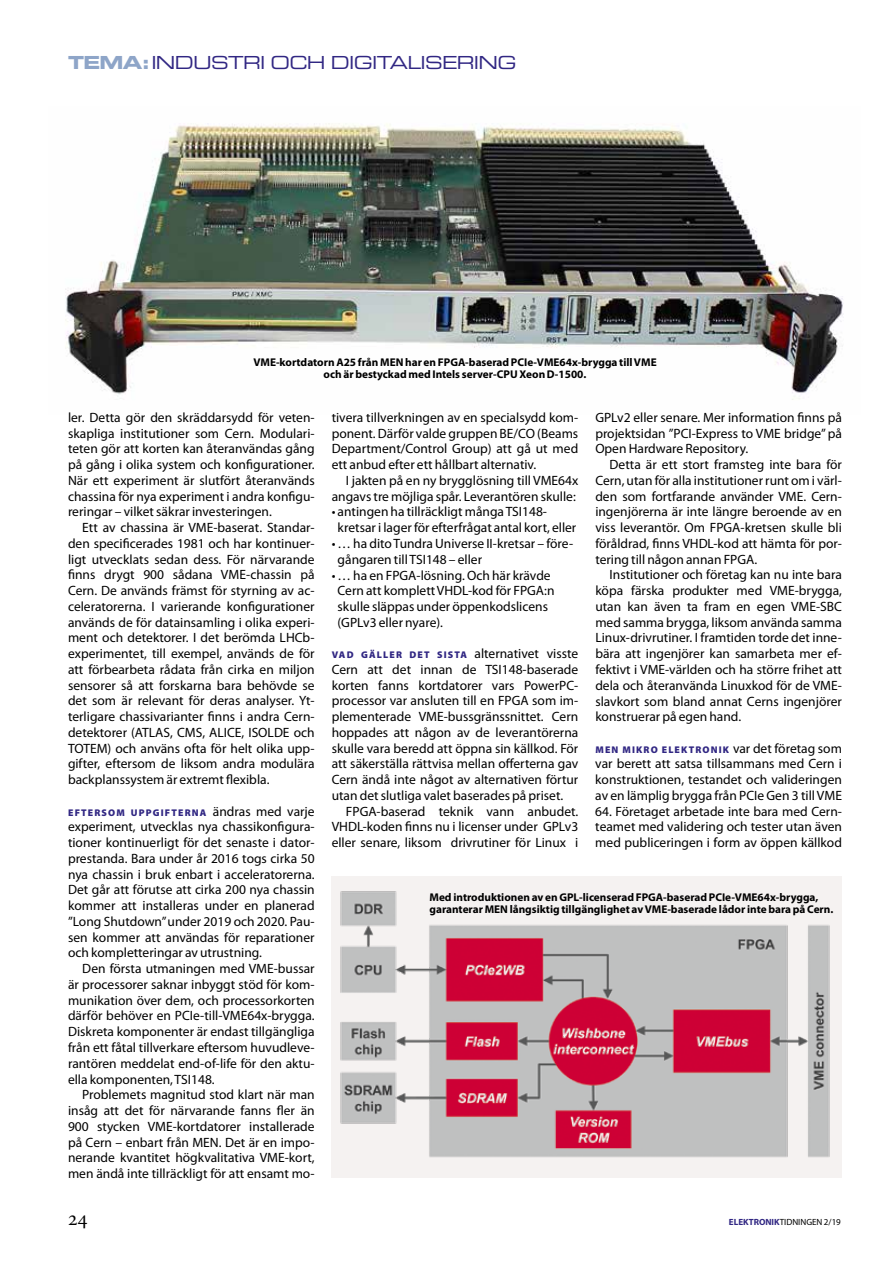
<style>
.page{position:relative;width:893px;height:1263px;background:#fff}
.page>*{position:absolute;margin:0;border:0;box-sizing:border-box;transform-origin:0 0}
.t1{font:21px "Minion Exp";color:#000}
.t2{font:18px "Eurostile Extended Two";letter-spacing:-.04em;color:#312783}
.t3{font:13.5px/15.8px "Myriad Pro";color:#000;text-align:justify}
.t4{font:700 11.25px/12px "Myriad Pro";color:#000;text-align:center}
.t5{font:900 9.75px "Myriad Pro";letter-spacing:.12em;color:#312783}
.t6{font:9px "Myriad Pro";color:#000}
.s1{font-family:"Eurostile Bold Extended Two";color:#8ea5c8}
.s2{font-weight:400;font-size:13.5px;color:#000}
.s3{font-weight:900;font-size:9.75px;color:#312783}
.s4{font-weight:700;color:#312783}
</style>
<div class="page">
<img style="left:65px;top:123px;width:778px;height:277px">
<div style="left:332px;top:876px;width:510px;height:302px;background:#f5f2f1"></div>
<img style="left:340px;top:891px;width:490px;height:267px">
<h2 class="t2" style="left:68px;top:51px;width:450px"><span class="s1">TEMA:</span>INDUSTRI OCH DIGITALISERING</h2>
<p class="t4" style="left:253px;top:355px;width:405px">VME-kortdatorn A25 från MEN har en FPGA-baserad PCIe-VME64x-brygga till VME och är bestyckad med Intels server-CPU Xeon D-1500.</p>
<p class="t3" style="left:68px;top:409px;width:248px">ler. Detta gör den skräddarsydd för veten&shy;skapliga institutioner som Cern. Modulari&shy;teten gör att korten kan återanvändas gång på gång i olika system och konfigurationer.<br>När ett experiment är slutfört återanvänds chassina för nya experiment i andra konfigu&shy;reringar – vilket säkrar investeringen.</p>
<p class="t3" style="left:68px;top:519px;width:248px;text-indent:14px">Ett av chassina är VME-baserat. Standar&shy;den specificerades 1981 och har kontinuer&shy;ligt utvecklats sedan dess. För närvarande finns drygt 900 sådana VME-chassin på Cern. De används främst för styrning av ac&shy;celeratorerna. I varierande konfigurationer används de för datainsamling i olika experi&shy;ment och detektorer. I det berömda LHCb&shy;experimentet, till exempel, används de för att förbearbeta rådata från cirka en miljon sensorer så att forskarna bara behövde se det som är relevant för deras analyser. Yt&shy;terligare chassivarianter finns i andra Cern&shy;detektorer (ATLAS, CMS, ALICE, ISOLDE och TOTEM) och använs ofta för helt olika upp&shy;gifter, eftersom de liksom andra modulära backplanssystem är extremt flexibla.</p>
<p class="t5" style="left:68px;top:807px;width:248px">EFTERSOM UPPGIFTERNA <span class="s2">ändras med varje</span></p>
<p class="t3" style="left:68px;top:819px;width:248px">experiment, utvecklas nya chassikonfigura&shy;tioner kontinuerligt för det senaste i dator&shy;prestanda. Bara under år 2016 togs cirka 50 nya chassin i bruk enbart i acceleratorerna.<br>Det går att förutse att cirka 200 nya chassin kommer att installeras under en planerad ”Long Shutdown” under 2019 och 2020. Pau&shy;sen kommer att användas för reparationer och kompletteringar av utrustning.</p>
<p class="t3" style="left:68px;top:960px;width:248px;text-indent:14px">Den första utmaningen med VME-bussar är processorer saknar inbyggt stöd för kom&shy;munikation över dem, och processorkorten därför behöver en PCIe-till-VME64x-brygga.<br>Diskreta komponenter är endast tillgängliga från ett fåtal tillverkare eftersom huvudleve&shy;rantören meddelat end-of-life för den aktu&shy;ella komponenten, TSI148.</p>
<p class="t3" style="left:68px;top:1087px;width:248px;text-indent:14px">Problemets magnitud stod klart när man insåg att det för närvarande fanns fler än 900 stycken VME-kortdatorer installerade på Cern – enbart från MEN. Det är en impo&shy;nerande kvantitet högkvalitativa VME-kort, men ändå inte tillräckligt för att ensamt mo-</p>
<p class="t3" style="left:332px;top:409px;width:248px">tivera tillverkningen av en specialsydd kom&shy;ponent. Därför valde gruppen BE/CO (Beams Department/Control Group) att gå ut med ett anbud efter ett hållbart alternativ.</p>
<p class="t3" style="left:332px;top:472px;width:248px;text-align:right">I jakten på en ny brygglösning till VME64x angavs tre möjliga spår. Leverantören skulle:</p>
<p class="t3" style="left:338px;top:504px;width:240px;text-indent:-6px">• antingen ha tillräckligt många TSI148- kretsar i lager för efterfrågat antal kort, eller</p>
<p class="t3" style="left:338px;top:535px;width:237px;text-indent:-6px">• … ha dito Tundra Universe II-kretsar – före&shy;gångaren till TSI148 – eller</p>
<p class="t3" style="left:338px;top:567px;width:218px;text-align:left;text-indent:-6px">• … ha en FPGA-lösning. Och här krävde Cern att komplett VHDL-kod för FPGA:n skulle släppas under öppenkodslicens (GPLv3 eller nyare).</p>
<p class="t3" style="left:332px;top:645px;width:248px"><span class="s3">VAD GÄLLER DET SISTA</span> alternativet visste Cern att det innan de TSI148-baserade korten fanns kortdatorer vars PowerPC&shy;processor var ansluten till en FPGA som im&shy;plementerade VME-bussgränssnittet. Cern hoppades att någon av de leverantörerna skulle vara beredd att öppna sin källkod. För att säkerställa rättvisa mellan offerterna gav Cern ändå inte något av alternativen förtur utan det slutliga valet baserades på priset.</p>
<p class="t3" style="left:332px;top:803px;width:248px;text-indent:14px">FPGA-baserad teknik vann anbudet.<br>VHDL-koden finns nu i licenser under GPLv3 eller senare, liksom drivrutiner för Linux i</p>
<p class="t3" style="left:595px;top:409px;width:248px">GPLv2 eller senare. Mer information finns på projektsidan ”PCI-Express to VME bridge” på Open Hardware Repository.</p>
<p class="t3" style="left:595px;top:456px;width:248px;text-indent:14px">Detta är ett stort framsteg inte bara för Cern, utan för alla institutioner runt om i värl&shy;den som fortfarande använder VME. Cern&shy;ingenjörerna är inte längre beroende av en viss leverantör. Om FPGA-kretsen skulle bli föråldrad, finns VHDL-kod att hämta för por&shy;tering till någon annan FPGA.</p>
<p class="t3" style="left:595px;top:567px;width:248px;text-indent:14px">Institutioner och företag kan nu inte bara köpa färska produkter med VME-brygga, utan kan även ta fram en egen VME-SBC med samma brygga, liksom använda samma Linux-drivrutiner. I framtiden torde det inne&shy;bära att ingenjörer kan samarbeta mer ef&shy;fektivt i VME-världen och ha större frihet att dela och återanvända Linuxkod för de VME&shy;slavkort som bland annat Cerns ingenjörer konstruerar på egen hand.</p>
<p class="t5" style="left:595px;top:744px;width:248px">MEN MIKRO ELEKTRONIK <span class="s2">var det företag som</span></p>
<p class="t3" style="left:595px;top:756px;width:248px">var berett att satsa tillsammans med Cern i konstruktionen, testandet och valideringen av en lämplig brygga från PCIe Gen 3 till VME</p>
<p class="t3" style="left:595px;top:803px;width:248px">64. Företaget arbetade inte bara med Cern&shy;teamet med validering och tester utan även med publiceringen i form av öppen källkod</p>
<p class="t4" style="left:429px;top:891px;width:405px;text-align:left">Med introduktionen av en GPL-licenserad FPGA-baserad PCIe-VME64x-brygga, garanterar MEN långsiktig tillgänglighet av VME-baserade lådor inte bara på Cern.</p>
<h1 class="t1" style="left:68px;top:1210px;width:21px">24</h1>
<p class="t6" style="left:729px;top:1216px;width:113px"><span class="s4">ELEKTRONIK</span>TIDNINGEN 2/19</p>
</div>
